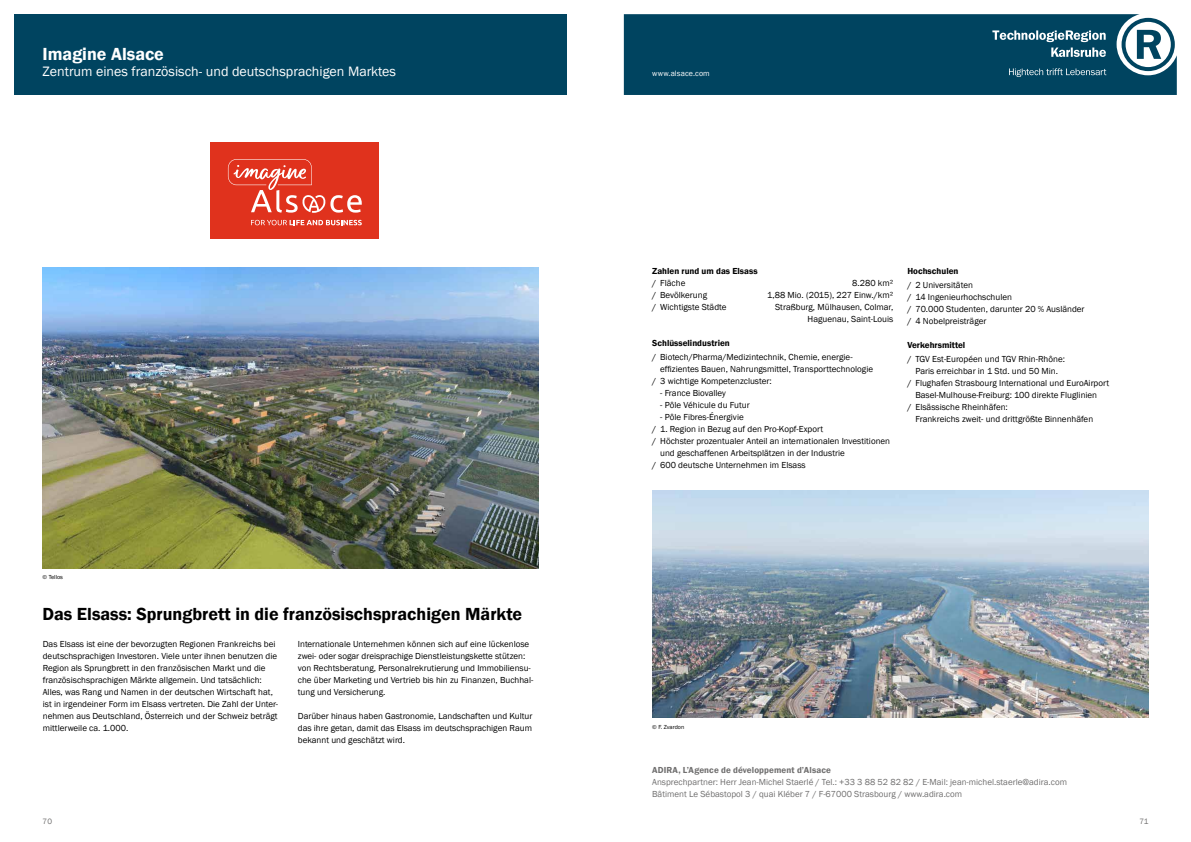
<style>
.page{position:relative;width:1191px;height:842px;background:#fff}
.page>*{position:absolute;margin:0;border:0;box-sizing:border-box;transform-origin:0 0}
.t1{font:600 18px "Franklin Gothic";color:#000}
.t2{font:600 18px "Franklin Gothic";color:#fff}
.t3{font:14px "Franklin Gothic";color:#fff}
.Fließtext{font:9px/12px "Franklin Gothic";color:#000}
.Fließtext-2{font:9px "Franklin Gothic";color:#706f6f}
.Fließtext-3{font:600 9px "Franklin Gothic";color:#000}
.Fließtext-4{font:600 9px "Franklin Gothic";letter-spacing:.01em;color:#706f6f}
.Fließtext-5{font:8px "Franklin Gothic";letter-spacing:.02em;color:#fff}
.t4{font:8px "Franklin Gothic";color:#706f6f}
.Fließtext-6{font:6px "Franklin Gothic";color:#000}
</style>
<div class="page">
<svg style="left:624px;top:14px;width:552px;height:81px;background:#11506a"></svg>
<div style="left:14px;top:14px;width:553px;height:81px;background:#004460"></div>
<img style="left:43px;top:268px;width:496px;height:300px">
<div style="left:210px;top:142px;width:169px;height:97px;background:#e0321d"></div>
<svg style="left:251px;top:220px;width:111px;height:5px"></svg>
<svg style="left:228px;top:159px;width:134px;height:54px"></svg>
<img style="left:652px;top:490px;width:496px;height:228px">
<h1 class="t2" style="left:43px;top:42px;width:123px">Imagine Alsace</h1>
<h2 class="t3" style="left:43px;top:62px;width:355px">Zentrum eines französisch- und deutschsprachigen Marktes</h2>
<p class="Fließtext-6" style="left:43px;top:574px;width:22px">© Tellos</p>
<h1 class="t1" style="left:43px;top:602px;width:481px">Das Elsass: Sprungbrett in die französischsprachigen Märkte</h1>
<p class="Fließtext" style="left:43px;top:638px;width:236px">Das Elsass ist eine der bevorzugten Regionen Frankreichs bei deutschsprachigen Investoren. Viele unter ihnen benutzen die Region als Sprungbrett in den französischen Markt und die französischsprachigen Märkte allgemein. Und tatsächlich:</p>
<p class="Fließtext" style="left:43px;top:686px;width:237px">Alles, was Rang und Namen in der deutschen Wirtschaft hat, ist in irgendeiner Form im Elsass vertreten. Die Zahl der Unter&shy;nehmen aus Deutschland, Österreich und der Schweiz beträgt mittlerweile ca. 1.000.</p>
<p class="Fließtext" style="left:298px;top:638px;width:237px">Internationale Unternehmen können sich auf eine lückenlose zwei- oder sogar dreisprachige Dienstleistungskette stützen: von Rechtsberatung, Personalrekrutierung und Immobiliensu&shy;che über Marketing und Vertrieb bis hin zu Finanzen, Buchhal&shy;tung und Versicherung.</p>
<p class="Fließtext" style="left:298px;top:710px;width:236px;text-align:justify">Darüber hinaus haben Gastronomie, Landschaften und Kultur das ihre getan, damit das Elsass im deutschsprachigen Raum bekannt und geschätzt wird.</p>
<p class="Fließtext-5" style="left:652px;top:68px;width:59px">www.alsace.com</p>
<p class="Fließtext-3" style="left:652px;top:266px;width:107px">Zahlen rund um das Elsass</p>
<p class="Fließtext" style="left:652px;top:277px;width:35px">/ Fläche</p>
<p class="Fließtext" style="left:852px;top:277px;width:42px">8.280 km²</p>
<p class="Fließtext" style="left:652px;top:289px;width:56px">/ Bevölkerung</p>
<p class="Fließtext" style="left:767px;top:289px;width:127px">1,88 Mio. (2015), 227 Einw./km²</p>
<p class="Fließtext" style="left:652px;top:301px;width:76px">/ Wichtigste Städte</p>
<p class="Fließtext" style="left:775px;top:301px;width:120px">Straßburg, Mülhausen, Colmar,</p>
<p class="Fließtext" style="left:807px;top:313px;width:87px">Haguenau, Saint-Louis</p>
<p class="Fließtext-3" style="left:652px;top:338px;width:79px">Schlüsselindustrien</p>
<p class="Fließtext" style="left:652px;top:351px;width:202px">/ Biotech/Pharma/Medizintechnik, Chemie, energie-</p>
<p class="Fließtext" style="left:660px;top:363px;width:214px">effizientes Bauen, Nahrungsmittel, Transporttechnologie</p>
<p class="Fließtext" style="left:652px;top:375px;width:121px">/ 3 wichtige Kompetenzcluster:</p>
<p class="Fließtext" style="left:660px;top:387px;width:67px">- France Biovalley</p>
<p class="Fließtext" style="left:660px;top:399px;width:91px">- Pôle Véhicule du Futur</p>
<p class="Fließtext" style="left:660px;top:411px;width:85px">- Pôle Fibres-Énergivie</p>
<p class="Fließtext" style="left:652px;top:423px;width:172px">/ 1. Region in Bezug auf den Pro-Kopf-Export</p>
<p class="Fließtext" style="left:660px;top:435px;width:231px;text-indent:-8px">/ Höchster prozentualer Anteil an internationalen Investitionen und geschaffenen Arbeitsplätzen in der Industrie</p>
<p class="Fließtext" style="left:652px;top:459px;width:155px">/ 600 deutsche Unternehmen im Elsass</p>
<p class="Fließtext-3" style="left:907px;top:266px;width:53px">Hochschulen</p>
<p class="Fließtext" style="left:907px;top:279px;width:67px">/ 2 Universitäten</p>
<p class="Fließtext" style="left:907px;top:291px;width:106px">/ 14 Ingenieurhochschulen</p>
<p class="Fließtext" style="left:907px;top:303px;width:179px">/ 70.000 Studenten, darunter 20 % Ausländer</p>
<p class="Fließtext" style="left:907px;top:315px;width:80px">/ 4 Nobelpreisträger</p>
<p class="Fließtext-3" style="left:907px;top:340px;width:59px">Verkehrsmittel</p>
<p class="Fließtext" style="left:907px;top:353px;width:159px">/ TGV Est-Européen und TGV Rhin-Rhône:</p>
<p class="Fließtext" style="left:915px;top:365px;width:144px">Paris erreichbar in 1 Std. und 50 Min.</p>
<p class="Fließtext" style="left:907px;top:377px;width:203px">/ Flughafen Strasbourg International und EuroAirport</p>
<p class="Fließtext" style="left:915px;top:389px;width:183px">Basel-Mulhouse-Freiburg: 100 direkte Fluglinien</p>
<p class="Fließtext" style="left:907px;top:401px;width:102px">/ Elsässische Rheinhäfen:</p>
<p class="Fließtext" style="left:915px;top:413px;width:179px">Frankreichs zweit- und drittgrößte Binnenhäfen</p>
<p class="Fließtext-6" style="left:652px;top:723px;width:34px">© F. Zvardon</p>
<p class="Fließtext-4" style="left:652px;top:764px;width:180px">ADIRA, L’Agence de développement d’Alsace</p>
<p class="Fließtext-2" style="left:652px;top:776px;width:416px">Ansprechpartner: Herr Jean-Michel Staerlé / Tel.: +33 3 88 52 82 82 / E-Mail: jean-michel.staerle@adira.com</p>
<p class="Fließtext-2" style="left:652px;top:788px;width:311px">Bâtiment Le Sébastopol 3 / quai Kléber 7 / F-67000 Strasbourg / www.adira.com</p>
<p class="t4" style="left:43px;top:817px;width:11px">70</p>
<p class="t4" style="left:1139px;top:817px;width:11px">71</p>
</div>
